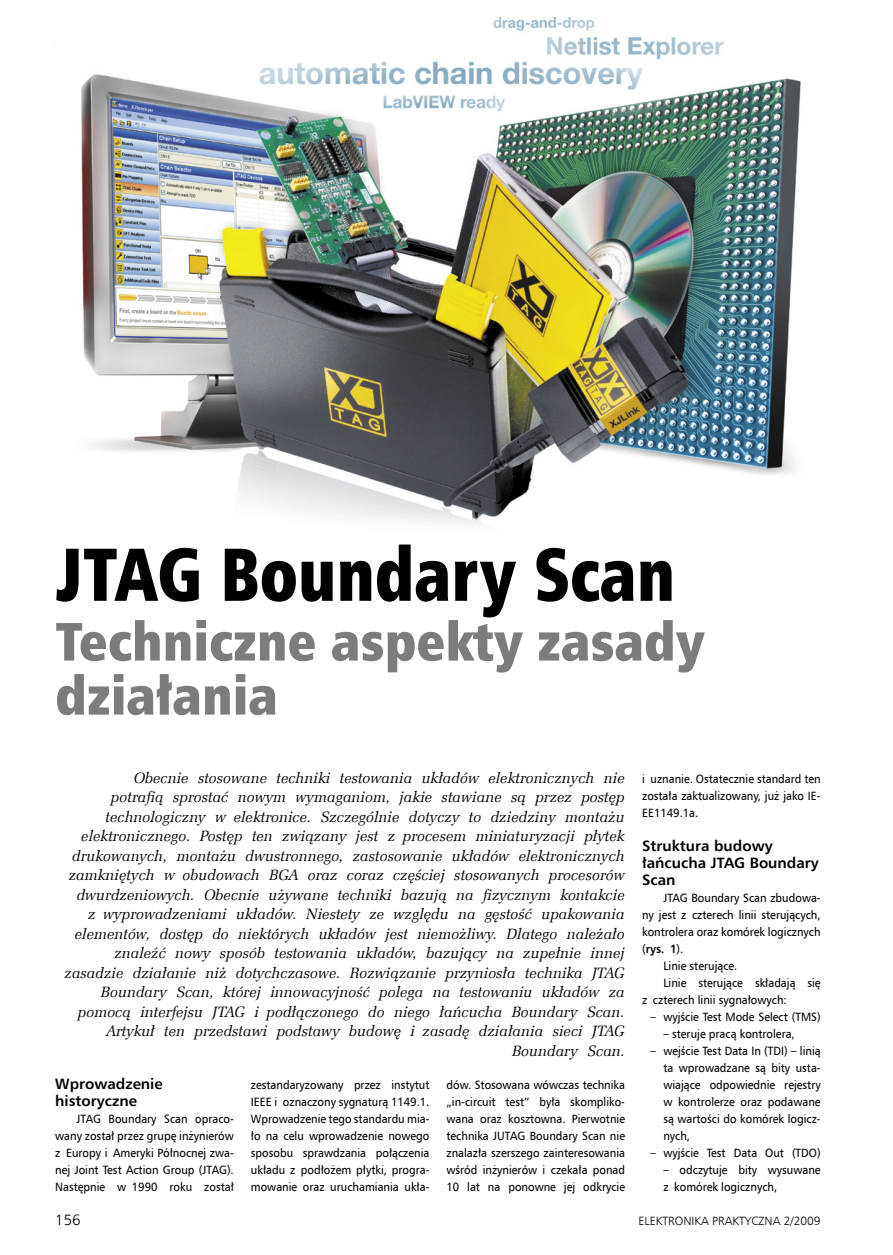
<style>
.page{position:relative;width:893px;height:1255px;background:#fff}
.page>*{position:absolute;margin:0;border:0;box-sizing:border-box;transform-origin:0 0}
.t1{font:75px "Humnst 777 X Blk Cn EU";color:#000;scale:.9 1}
.t2{font:54px/54px "Humnst 777 X Blk Cn EU";color:#7c7c7c}
.t3{font:italic 15px/19.5px "Zapf Ellipt EU";letter-spacing:.005em;color:#000;text-align:right}
.t4{font:700 15px/17px "Humnst 777 EU";color:#000}
.t5{font:15px "Humnst 777 Lt EU";color:#000}
.t6{font:12px/17px "Humnst 777 EU";color:#000;text-align:justify;scale:.93 1}
.t7{font:12px "Humnst 777 Lt EU";color:#000}
.t8{font:700 12px "Humnst 777 EU";color:#000;scale:.93 1}
.s1{font-weight:400}
</style>
<div class="page">
<img style="left:81px;top:17px;width:720px;height:508px">
<h1 class="t1" style="left:55px;top:526px;width:690px">JTAG Boundary Scan</h1>
<h2 class="t2" style="left:55px;top:615px;width:651px">Techniczne aspekty zasady działania</h2>
<p class="t3" style="left:65px;top:768px;width:562px">Obecnie stosowane techniki testowania układów elektronicznych nie<br>potrafią sprostać nowym wymaganiom, jakie stawiane są przez postęp technologiczny w elektronice. Szczególnie dotyczy to dziedziny montażu elektronicznego. Postęp ten związany jest z procesem miniaturyzacji płytek drukowanych, montażu dwustronnego, zastosowanie układów elektronicznych zamkniętych w obudowach BGA oraz coraz częściej stosowanych procesorów dwurdzeniowych. Obecnie używane techniki bazują na fizycznym kontakcie<br>z wyprowadzeniami układów. Niestety ze względu na gęstość upakowania elementów, dostęp do niektórych układów jest niemożliwy. Dlatego należało znaleźć nowy sposób testowania układów, bazujący na zupełnie innej zasadzie działanie niż dotychczasowe. Rozwiązanie przyniosła technika JTAG Boundary Scan, której innowacyjność polega na testowaniu układów za pomocą interfejsu JTAG i podłączonego do niego łańcucha Boundary Scan.<br>Artykuł ten przedstawi podstawy budowę i zasadę działania sieci JTAG Boundary Scan.</p>
<p class="t4" style="left:55px;top:1075px;width:109px">Wprowadzenie historyczne</p>
<p class="t6" style="left:55px;top:1110px;width:194px;text-indent:21px">JTAG Boundary Scan opraco&shy;wany został przez grupę inżynierów z Europy i Ameryki Północnej zwa&shy;nej Joint Test Action Group (JTAG).<br>Następnie w 1990 roku został</p>
<p class="t6" style="left:251px;top:1076px;width:194px">zestandaryzowany przez instytut IEEE i oznaczony sygnaturą 1149.1.<br>Wprowadzenie tego standardu mia&shy;ło na celu wprowadzenie nowego sposobu sprawdzania połączenia układu z podłożem płytki, progra&shy;mowanie oraz uruchamiania ukła-</p>
<p class="t6" style="left:446px;top:1076px;width:194px">dów. Stosowana wówczas technika „in-circuit test” była skompliko&shy;wana oraz kosztowna. Pierwotnie technika JUTAG Boundary Scan nie znalazła szerszego zainteresowania wśród inżynierów i czekała ponad 10 lat na ponowne jej odkrycie</p>
<p class="t6" style="left:642px;top:769px;width:194px">i uznanie. Ostatecznie standard ten została zaktualizowany, już jako IE-EE1149.1a.</p>
<p class="t4" style="left:642px;top:837px;width:178px">Struktura budowy łańcucha JTAG Boundary<br>Scan</p>
<p class="t6" style="left:663px;top:889px;width:171px">JTAG Boundary Scan zbudowa-</p>
<p class="t6" style="left:642px;top:906px;width:194px">ny jest z czterech linii sterujących,</p>
<p class="t6" style="left:642px;top:923px;width:194px">kontrolera oraz komórek logicznych</p>
<p class="t8" style="left:642px;top:941px;width:46px"><span class="s1">(</span>rys. 1<span class="s1">).</span></p>
<p class="t6" style="left:663px;top:957px;width:81px">Linie sterujące.</p>
<p class="t6" style="left:663px;top:974px;width:171px">Linie sterujące składają się</p>
<p class="t6" style="left:642px;top:991px;width:157px">z czterech linii sygnałowych:</p>
<p class="t6" style="left:651px;top:1008px;width:184px">– wyjście Test Mode Select (TMS)</p>
<p class="t6" style="left:663px;top:1025px;width:143px">– steruje pracą kontrolera,</p>
<p class="t6" style="left:663px;top:1042px;width:171px;text-indent:-13px">– wejście Test Data In (TDI) – linią ta wprowadzane są bity usta&shy;wiające odpowiednie rejestry w kontrolerze oraz podawane są wartości do komórek logicz&shy;nych,</p>
<p class="t6" style="left:651px;top:1144px;width:184px">– wyjście Test Data Out (TDO)</p>
<p class="t6" style="left:663px;top:1161px;width:171px">– odczytuje bity wysuwane z komórek logicznych,</p>
<p class="t5" style="left:55px;top:1210px;width:27px">156</p>
<p class="t7" style="left:638px;top:1213px;width:184px">ELEKTRONIKA PRAKTYCZNA 2/2009</p>
</div>
